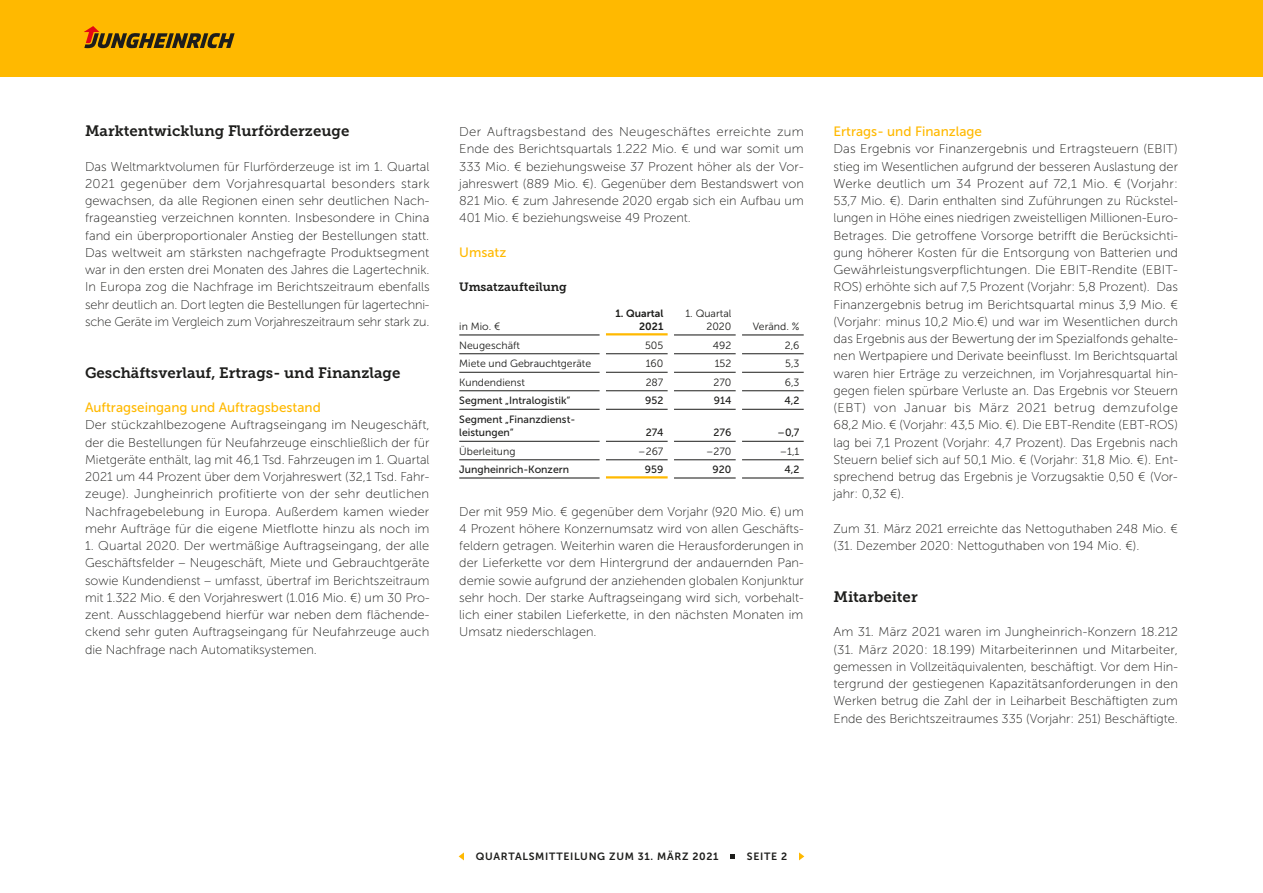
<style>
.page{position:relative;width:1263px;height:893px;background:#fff}
.page>*{position:absolute;margin:0;border:0;box-sizing:border-box;transform-origin:0 0}
.t1{font:15px "Museo JH Slab 700";color:#1d1d1b}
.t2{font:13.5px "Museo JH Sans 500";color:#ffb900}
.t3{font:12.75px/17.2px "Museo JH Sans 100";color:#1d1d1b;text-align:justify}
.t4{font:12px "Museo JH Slab 700";color:#1d1d1b}
.t5{font:10.5px/13.5px "Museo JH Sans 300";color:#1d1d1b;text-align:right}
.t6{font:10.5px/13.5px "Museo JH Sans 500";color:#1d1d1b}
.t7{font:10.5px "Museo JH Sans 700";letter-spacing:.065em;color:#1d1d1b}
.t8{font:10.5px/13.5px "Museo JH Sans 700";color:#1d1d1b;text-align:right}
</style>
<div class="page">
<div style="left:0;top:0;width:1263px;height:77px;background:#ffb900"></div>
<svg style="left:84px;top:26px;width:151px;height:22px"></svg>
<svg style="left:459px;top:852px;width:5px;height:8px"></svg>
<svg style="left:730px;top:854px;width:5px;height:5px"></svg>
<svg style="left:799px;top:852px;width:5px;height:8px"></svg>
<hr style="left:459px;top:334px;width:141px;height:1px;background:#1d1d1b">
<hr style="left:606px;top:333px;width:62px;height:2px;background:#ffb900">
<hr style="left:674px;top:334px;width:62px;height:1px;background:#1d1d1b">
<hr style="left:742px;top:334px;width:62px;height:1px;background:#1d1d1b">
<hr style="left:459px;top:353px;width:141px;height:1px;background:#1d1d1b">
<hr style="left:606px;top:353px;width:62px;height:1px;background:#1d1d1b">
<hr style="left:674px;top:353px;width:62px;height:1px;background:#1d1d1b">
<hr style="left:742px;top:353px;width:62px;height:1px;background:#1d1d1b">
<hr style="left:459px;top:372px;width:141px;height:1px;background:#1d1d1b">
<hr style="left:606px;top:372px;width:62px;height:1px;background:#1d1d1b">
<hr style="left:674px;top:372px;width:62px;height:1px;background:#1d1d1b">
<hr style="left:742px;top:372px;width:62px;height:1px;background:#1d1d1b">
<hr style="left:459px;top:390px;width:141px;height:1px;background:#1d1d1b">
<hr style="left:606px;top:390px;width:62px;height:1px;background:#1d1d1b">
<hr style="left:674px;top:390px;width:62px;height:1px;background:#1d1d1b">
<hr style="left:742px;top:390px;width:62px;height:1px;background:#1d1d1b">
<hr style="left:459px;top:409px;width:141px;height:1px;background:#1d1d1b">
<hr style="left:606px;top:409px;width:62px;height:1px;background:#1d1d1b">
<hr style="left:674px;top:409px;width:62px;height:1px;background:#1d1d1b">
<hr style="left:742px;top:409px;width:62px;height:1px;background:#1d1d1b">
<hr style="left:459px;top:441px;width:141px;height:1px;background:#1d1d1b">
<hr style="left:606px;top:441px;width:62px;height:1px;background:#1d1d1b">
<hr style="left:674px;top:441px;width:62px;height:1px;background:#1d1d1b">
<hr style="left:742px;top:441px;width:62px;height:1px;background:#1d1d1b">
<hr style="left:459px;top:459px;width:141px;height:1px;background:#1d1d1b">
<hr style="left:606px;top:459px;width:62px;height:1px;background:#1d1d1b">
<hr style="left:674px;top:459px;width:62px;height:1px;background:#1d1d1b">
<hr style="left:742px;top:459px;width:62px;height:1px;background:#1d1d1b">
<hr style="left:459px;top:477px;width:141px;height:1px;background:#1d1d1b">
<hr style="left:606px;top:476px;width:62px;height:2px;background:#ffb900">
<hr style="left:674px;top:477px;width:62px;height:1px;background:#1d1d1b">
<hr style="left:742px;top:477px;width:62px;height:1px;background:#1d1d1b">
<p class="t1" style="left:85px;top:122px;width:266px">Marktentwicklung Flurförderzeuge</p>
<p class="t3" style="left:85px;top:158px;width:346px">Das Weltmarktvolumen für Flurförderzeuge ist im 1. Quartal 2021 gegenüber dem Vorjahresquartal besonders stark gewachsen, da alle Regionen einen sehr deutlichen Nach&shy;frageanstieg verzeichnen konnten. Insbesondere in China fand ein überproportionaler Anstieg der Bestellungen statt.<br>Das weltweit am stärksten nachgefragte Produktsegment war in den ersten drei Monaten des Jahres die Lagertechnik.<br>In Europa zog die Nachfrage im Berichtszeitraum ebenfalls sehr deutlich an. Dort legten die Bestellungen für lagertechni&shy;sche Geräte im Vergleich zum Vorjahreszeitraum sehr stark zu.</p>
<p class="t1" style="left:85px;top:364px;width:317px">Geschäftsverlauf, Ertrags- und Finanzlage</p>
<p class="t2" style="left:85px;top:400px;width:237px">Auftragseingang und Auftragsbestand</p>
<p class="t3" style="left:85px;top:416px;width:346px">Der stückzahlbezogene Auftragseingang im Neugeschäft, der die Bestellungen für Neufahrzeuge einschließlich der für Mietgeräte enthält, lag mit 46,1 Tsd. Fahrzeugen im 1. Quartal 2021 um 44 Prozent über dem Vorjahreswert (32,1 Tsd. Fahr&shy;zeuge). Jungheinrich profitierte von der sehr deutlichen Nachfragebelebung in Europa. Außerdem kamen wieder mehr Aufträge für die eigene Mietflotte hinzu als noch im</p>
<p class="t3" style="left:85px;top:537px;width:346px">1. Quartal 2020. Der wertmäßige Auftragseingang, der alle Geschäftsfelder – Neugeschäft, Miete und Gebrauchtgeräte sowie Kundendienst – umfasst, übertraf im Berichtszeitraum mit 1.322 Mio. € den Vorjahreswert (1.016 Mio. €) um 30 Pro&shy;zent. Ausschlaggebend hierfür war neben dem flächende&shy;ckend sehr guten Auftragseingang für Neufahrzeuge auch die Nachfrage nach Automatiksystemen.</p>
<p class="t3" style="left:459px;top:123px;width:346px">Der Auftragsbestand des Neugeschäftes erreichte zum Ende des Berichtsquartals 1.222 Mio. € und war somit um 333 Mio. € beziehungsweise 37 Prozent höher als der Vor&shy;jahreswert (889 Mio. €). Gegenüber dem Bestandswert von 821 Mio. € zum Jahresende 2020 ergab sich ein Aufbau um 401 Mio. € beziehungsweise 49 Prozent.</p>
<p class="t2" style="left:459px;top:245px;width:49px">Umsatz</p>
<p class="t4" style="left:459px;top:280px;width:109px">Umsatzaufteilung</p>
<p class="t5" style="left:459px;top:320px;width:43px">in Mio. €</p>
<p class="t8" style="left:615px;top:306px;width:49px">1. Quartal<br>2021</p>
<p class="t5" style="left:685px;top:306px;width:48px">1. Quartal<br>2020</p>
<p class="t5" style="left:753px;top:320px;width:48px">Veränd. %</p>
<p class="t5" style="left:459px;top:338px;width:62px">Neugeschäft</p>
<p class="t5" style="left:645px;top:338px;width:20px">505</p>
<p class="t5" style="left:713px;top:338px;width:20px">492</p>
<p class="t5" style="left:785px;top:338px;width:16px">2,6</p>
<p class="t5" style="left:459px;top:357px;width:134px">Miete und Gebrauchtgeräte</p>
<p class="t5" style="left:646px;top:357px;width:19px">160</p>
<p class="t5" style="left:715px;top:357px;width:18px">152</p>
<p class="t5" style="left:785px;top:357px;width:16px">5,3</p>
<p class="t5" style="left:459px;top:375px;width:67px">Kundendienst</p>
<p class="t5" style="left:646px;top:375px;width:19px">287</p>
<p class="t5" style="left:713px;top:375px;width:19px">270</p>
<p class="t5" style="left:785px;top:375px;width:16px">6,3</p>
<p class="t6" style="left:459px;top:394px;width:113px">Segment „Intralogistik“</p>
<p class="t6" style="left:645px;top:394px;width:20px">952</p>
<p class="t6" style="left:714px;top:394px;width:19px">914</p>
<p class="t6" style="left:785px;top:394px;width:16px">4,2</p>
<p class="t6" style="left:459px;top:412px;width:118px">Segment „Finanzdienst&shy;leistungen“</p>
<p class="t6" style="left:646px;top:426px;width:19px">274</p>
<p class="t6" style="left:713px;top:426px;width:19px">276</p>
<p class="t6" style="left:778px;top:426px;width:23px">–0,7</p>
<p class="t5" style="left:459px;top:444px;width:58px">Überleitung</p>
<p class="t5" style="left:638px;top:444px;width:27px">–267</p>
<p class="t5" style="left:706px;top:444px;width:27px">–270</p>
<p class="t5" style="left:780px;top:444px;width:21px">–1,1</p>
<p class="t6" style="left:459px;top:463px;width:111px">Jungheinrich- Konzern</p>
<p class="t6" style="left:645px;top:463px;width:20px">959</p>
<p class="t6" style="left:712px;top:463px;width:20px">920</p>
<p class="t6" style="left:785px;top:463px;width:16px">4,2</p>
<p class="t3" style="left:459px;top:503px;width:346px">Der mit 959 Mio. € gegenüber dem Vorjahr (920 Mio. €) um 4 Prozent höhere Konzernumsatz wird von allen Geschäfts&shy;feldern getragen. Weiterhin waren die Herausforderungen in der Lieferkette vor dem Hintergrund der andauernden Pan&shy;demie sowie aufgrund der anziehenden globalen Konjunktur sehr hoch. Der starke Auftragseingang wird sich, vorbehalt&shy;lich einer stabilen Lieferkette, in den nächsten Monaten im Umsatz niederschlagen.</p>
<p class="t2" style="left:833px;top:124px;width:150px">Ertrags- und Finanzlage</p>
<p class="t3" style="left:833px;top:140px;width:346px">Das Ergebnis vor Finanzergebnis und Ertragsteuern (EBIT) stieg im Wesentlichen aufgrund der besseren Auslastung der Werke deutlich um 34 Prozent auf 72,1 Mio. € (Vorjahr:<br>53,7 Mio. €). Darin enthalten sind Zuführungen zu Rückstel&shy;lungen in Höhe eines niedrigen zweistelligen Millionen-Euro-Betrages. Die getroffene Vorsorge betrifft die Berücksichti&shy;gung höherer Kosten für die Entsorgung von Batterien und Gewährleistungsverpflichtungen. Die EBIT-Rendite (EBIT-ROS) erhöhte sich auf 7,5 Prozent (Vorjahr: 5,8 Prozent). Das Finanzergebnis betrug im Berichtsquartal minus 3,9 Mio. € (Vorjahr: minus 10,2 Mio.€) und war im Wesentlichen durch das Ergebnis aus der Bewertung der im Spezialfonds gehalte&shy;nen Wertpapiere und Derivate beeinflusst. Im Berichtsquartal waren hier Erträge zu verzeichnen, im Vorjahresquartal hin&shy;gegen fielen spürbare Verluste an. Das Ergebnis vor Steuern (EBT) von Januar bis März 2021 betrug demzufolge 68,2 Mio. € (Vorjahr: 43,5 Mio. €). Die EBT-Rendite (EBT-ROS) lag bei 7,1 Prozent (Vorjahr: 4,7 Prozent). Das Ergebnis nach Steuern belief sich auf 50,1 Mio. € (Vorjahr: 31,8 Mio. €). Ent&shy;sprechend betrug das Ergebnis je Vorzugsaktie 0,50 € (Vor&shy;jahr: 0,32 €).</p>
<p class="t3" style="left:833px;top:520px;width:346px">Zum 31. März 2021 erreichte das Nettoguthaben 248 Mio. € (31. Dezember 2020: Nettoguthaben von 194 Mio. €).</p>
<p class="t1" style="left:833px;top:588px;width:86px">Mitarbeiter</p>
<p class="t3" style="left:833px;top:623px;width:346px">Am 31. März 2021 waren im Jungheinrich-Konzern 18.212 (31. März 2020: 18.199) Mitarbeiterinnen und Mitarbeiter, gemessen in Vollzeitäquivalenten, beschäftigt. Vor dem Hin&shy;tergrund der gestiegenen Kapazitätsanforderungen in den Werken betrug die Zahl der in Leiharbeit Beschäftigten zum Ende des Berichtszeitraumes 335 (Vorjahr: 251) Beschäftigte.</p>
<p class="t7" style="left:476px;top:851px;width:244px">QUARTALSMITTEILUNG ZUM 31. MÄRZ 2021</p>
<p class="t7" style="left:747px;top:851px;width:42px">SEITE 2</p>
</div>
